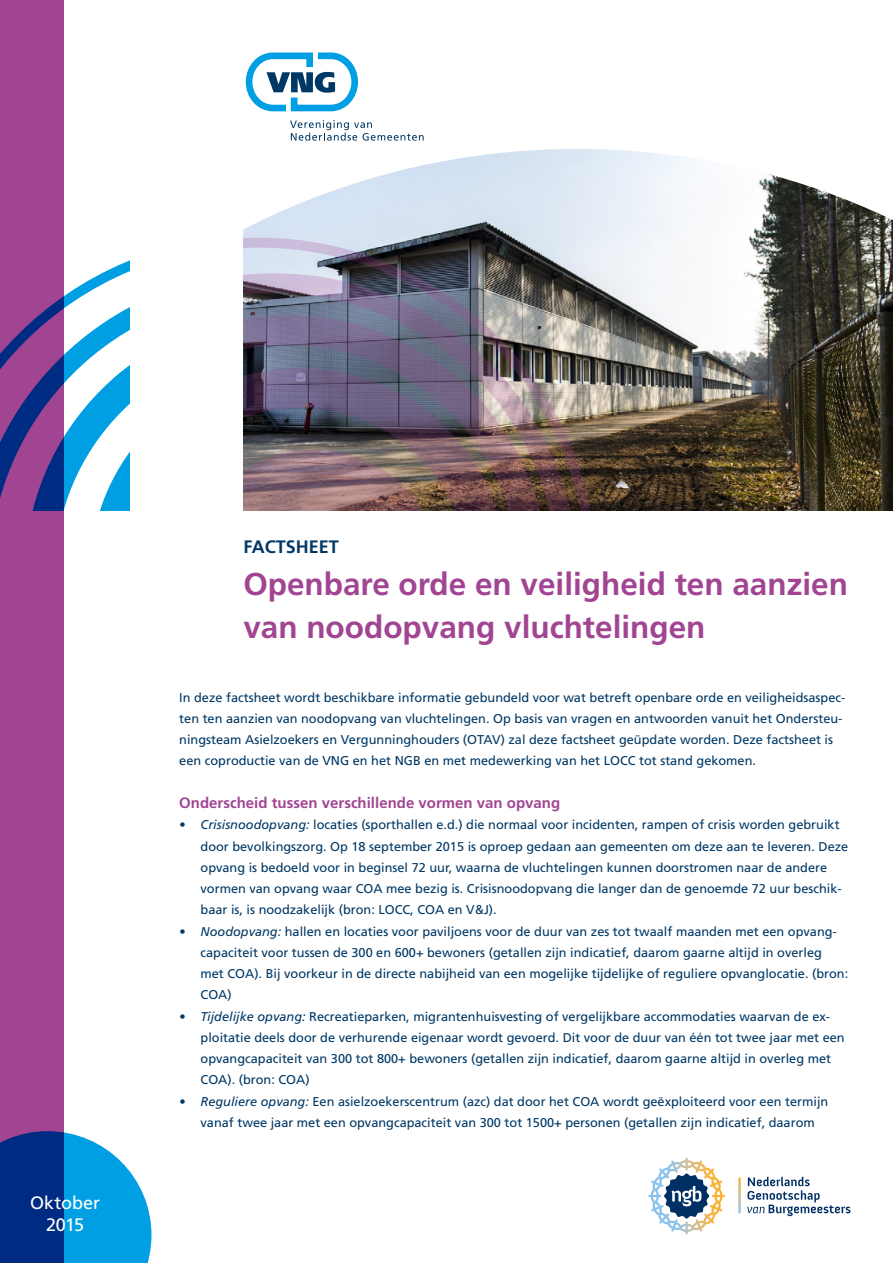
<style>
.page{position:relative;width:893px;height:1263px;background:#fff}
.page>*{position:absolute;margin:0;border:0;box-sizing:border-box;transform-origin:0 0}
._001_Hoofdstukkop{font:700 31.5px/42.5px "Frutiger LT Std";color:#a14593}
.versie_nummer{font:18px "Frutiger LT Std";color:#fff}
._001_Hoofdstukkop-2{font:700 18px "Frutiger LT Std";color:#003865}
._003_Tussenkop_1___1{font:700 15px "Frutiger LT Std";color:#a14593}
._004_Broodtekst___8{font:12.75px/21.3px "Frutiger LT Std";color:#003865}
.s1{font-style:italic}
</style>
<div class="page">
<div style="left:0;top:0;width:64px;height:1263px;background:#a14593"></div>
<svg style="left:0;top:260px;width:130px;height:250px"></svg>
<svg style="left:0;top:1131px;width:151px;height:132px;background:#1f79bd"></svg>
<img style="left:597px;top:353px;width:296px;height:157px">
<img style="left:243px;top:353px;width:354px;height:157px">
<img style="left:243px;top:149px;width:650px;height:204px">
<svg style="left:245px;top:52px;width:179px;height:89px"></svg>
<svg style="left:738px;top:1177px;width:3px;height:36px"></svg>
<svg style="left:648px;top:1158px;width:77px;height:76px"></svg>
<svg style="left:747px;top:1177px;width:103px;height:39px"></svg>
<p class="versie_nummer" style="left:30px;top:1192px;width:72px">Oktober</p>
<p class="versie_nummer" style="left:46px;top:1214px;width:40px">2015</p>
<p class="_001_Hoofdstukkop-2" style="left:243px;top:536px;width:97px">FACTSHEET</p>
<p class="_001_Hoofdstukkop" style="left:243px;top:563px;width:606px">Openbare orde en veiligheid ten aanzien van noodopvang vluchtelingen</p>
<p class="_004_Broodtekst___8" style="left:179px;top:687px;width:667px">In deze factsheet wordt beschikbare informatie gebundeld voor wat betreft openbare orde en veiligheidsaspec&shy;ten ten aanzien van noodopvang van vluchtelingen. Op basis van vragen en antwoorden vanuit het Ondersteu&shy;ningsteam Asielzoekers en Vergunninghouders (OTAV) zal deze factsheet geüpdate worden. Deze factsheet is een coproductie van de VNG en het NGB en met medewerking van het LOCC tot stand gekomen.</p>
<p class="_003_Tussenkop_1___1" style="left:179px;top:794px;width:382px">Onderscheid tussen verschillende vormen van opvang</p>
<p class="_004_Broodtekst___8" style="left:201px;top:814px;width:649px;text-indent:-21px"><span class="s1">• Crisisnoodopvang:</span> locaties (sporthallen e.d.) die normaal voor incidenten, rampen of crisis worden gebruikt door bevolkingszorg. Op 18 september 2015 is oproep gedaan aan gemeenten om deze aan te leveren. Deze opvang is bedoeld voor in beginsel 72 uur, waarna de vluchtelingen kunnen doorstromen naar de andere vormen van opvang waar COA mee bezig is. Crisisnoodopvang die langer dan de genoemde 72 uur beschik&shy;baar is, is noodzakelijk (bron: LOCC, COA en V&amp;J).</p>
<p class="_004_Broodtekst___8" style="left:201px;top:920px;width:649px;text-indent:-21px"><span class="s1">• Noodopvang:</span> hallen en locaties voor paviljoens voor de duur van zes tot twaalf maanden met een opvang&shy;capaciteit voor tussen de 300 en 600+ bewoners (getallen zijn indicatief, daarom gaarne altijd in overleg met COA). Bij voorkeur in de directe nabijheid van een mogelijke tijdelijke of reguliere opvanglocatie. (bron:<br>COA)</p>
<p class="_004_Broodtekst___8" style="left:201px;top:1005px;width:646px;text-indent:-21px"><span class="s1">• Tijdelijke opvang:</span> Recreatieparken, migrantenhuisvesting of vergelijkbare accommodaties waarvan de ex&shy;ploitatie deels door de verhurende eigenaar wordt gevoerd. Dit voor de duur van één tot twee jaar met een opvangcapaciteit van 300 tot 800+ bewoners (getallen zijn indicatief, daarom gaarne altijd in overleg met COA). (bron: COA)</p>
<p class="_004_Broodtekst___8" style="left:201px;top:1090px;width:629px;text-indent:-21px"><span class="s1">• Reguliere opvang:</span> Een asielzoekerscentrum (azc) dat door het COA wordt geëxploiteerd voor een termijn vanaf twee jaar met een opvangcapaciteit van 300 tot 1500+ personen (getallen zijn indicatief, daarom</p>
</div>
